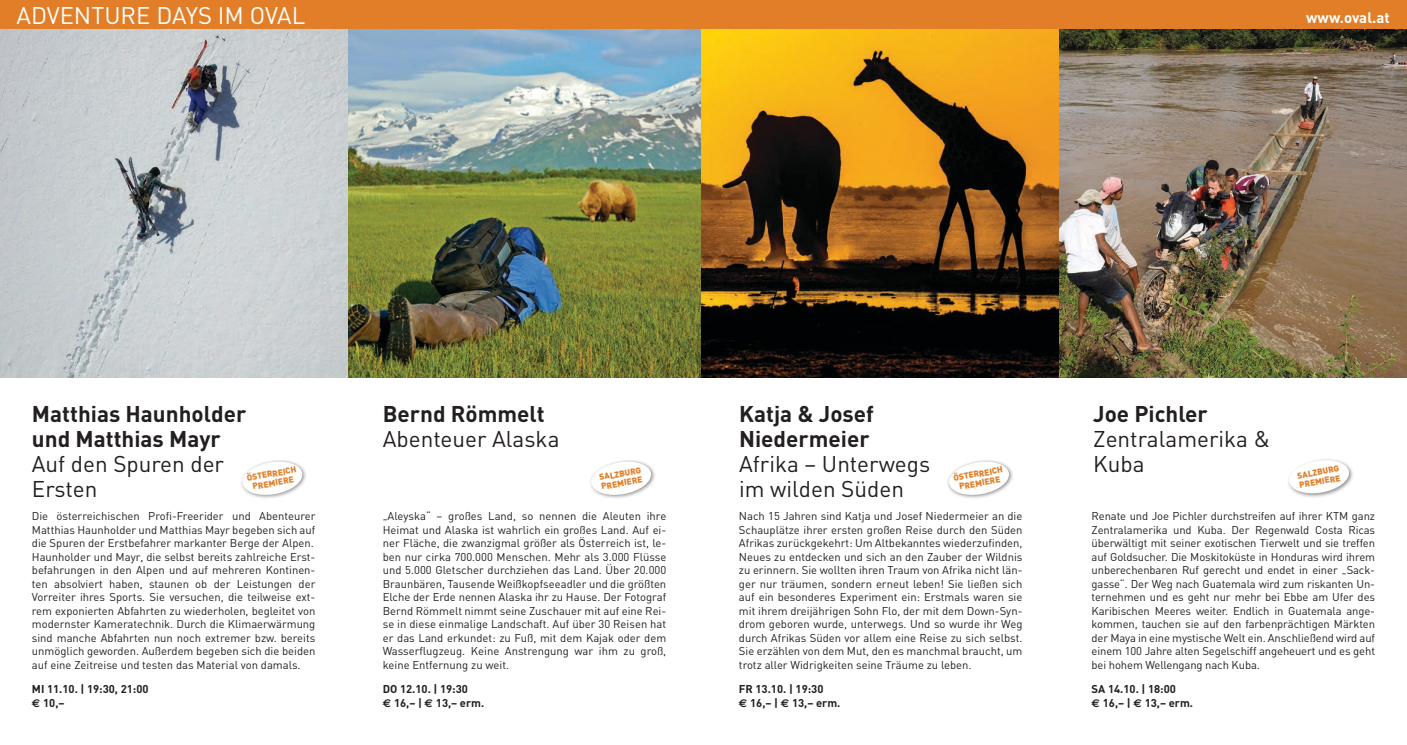
<style>
.page{position:relative;width:1407px;height:745px;background:#fff}
.page>*{position:absolute;margin:0;border:0;box-sizing:border-box;transform-origin:0 0}
.t1{font:23.75px "DIN";color:#fff}
.t2{font:22.5px/25px "DIN";color:#231f20}
.t3{font:700 22.5px/25px "DIN";color:#231f20}
.t4{font:700 15px "DIN";color:#fff}
.t5{font:11.25px/13.5px "DIN";color:#231f20;text-align:justify}
.t6{font:700 11.25px/13.5px "DIN";color:#231f20}
.t7{font:900 8.5px/9.2px "DIN";color:#e17e27;text-align:center}
.s1{font-family:"Euro Sans"}
</style>
<div class="page">
<img style="left:0;top:28px;width:1407px;height:349px">
<div style="left:240px;top:459px;width:67px;height:41px;background:#231f20;opacity:.5"></div>
<svg style="left:241px;top:459px;width:63px;height:37px"></svg>
<div style="left:946px;top:459px;width:68px;height:41px;background:#231f20;opacity:.5"></div>
<svg style="left:947px;top:459px;width:63px;height:37px"></svg>
<div style="left:588px;top:459px;width:68px;height:41px;background:#231f20;opacity:.5"></div>
<svg style="left:590px;top:459px;width:62px;height:37px"></svg>
<div style="left:1286px;top:457px;width:68px;height:41px;background:#231f20;opacity:.5"></div>
<svg style="left:1287px;top:458px;width:63px;height:37px"></svg>
<div style="left:0;top:0;width:1407px;height:28px;background:#e17e27"></div>
<h1 class="t1" style="left:16px;top:0;width:290px">ADVENTURE DAYS IM OVAL</h1>
<h3 class="t4" style="left:1306px;top:8px;width:85px">www.oval.at</h3>
<h2 class="t3" style="left:32px;top:400px;width:216px">Matthias Haunholder und Matthias Mayr</h2>
<h2 class="t2" style="left:32px;top:451px;width:194px">Auf den Spuren der<br>Ersten</h2>
<p class="t5" style="left:32px;top:509px;width:285px;text-align:left">Die österreichischen Profi-Freerider und Abenteurer Matthias Haunholder und Matthias Mayr begeben sich auf die Spuren der Erstbefahrer markanter Berge der Alpen.<br>Haunholder und Mayr, die selbst bereits zahlreiche Erst&shy;befahrungen in den Alpen und auf mehreren Kontinen&shy;ten absolviert haben, staunen ob der Leistungen der Vorreiter ihres Sports. Sie versuchen, die teilweise ext&shy;rem exponierten Abfahrten zu wiederholen, begleitet von modernster Kameratechnik. Durch die Klimaerwärmung sind manche Abfahrten nun noch extremer bzw. bereits unmöglich geworden. Außerdem begeben sich die beiden auf eine Zeitreise und testen das Material von damals.</p>
<p class="t6" style="left:32px;top:681px;width:118px">MI 11.10. | 19:30, 21:00 <span class="s1">€</span> 10,–</p>
<p class="t7" style="left:246px;top:472px;width:51px;rotate:-10deg">ÖSTERREICH<br>PREMIERE</p>
<h2 class="t3" style="left:383px;top:400px;width:164px">Bernd Römmelt</h2>
<h2 class="t2" style="left:383px;top:426px;width:178px">Abenteuer Alaska</h2>
<p class="t7" style="left:598px;top:472px;width:44px;text-align:left;rotate:-10deg">SALZBURG<br>PREMIERE</p>
<p class="t5" style="left:383px;top:509px;width:285px">„Aleyska“ – großes Land, so nennen die Aleuten ihre Heimat und Alaska ist wahrlich ein großes Land. Auf ei&shy;ner Fläche, die zwanzigmal größer als Österreich ist, le&shy;ben nur cirka 700.000 Menschen. Mehr als 3.000 Flüsse und 5.000 Gletscher durchziehen das Land. Über 20.000<br>Braunbären, Tausende Weißkopfseeadler und die größten Elche der Erde nennen Alaska ihr zu Hause. Der Fotograf Bernd Römmelt nimmt seine Zuschauer mit auf eine Rei&shy;se in diese einmalige Landschaft. Auf über 30 Reisen hat er das Land erkundet: zu Fuß, mit dem Kajak oder dem Wasserflugzeug. Keine Anstrengung war ihm zu groß, keine Entfernung zu weit.</p>
<p class="t6" style="left:383px;top:681px;width:103px">DO 12.10. | 19:30<br><span class="s1">€</span> 16,– | <span class="s1">€</span> 13,– erm.</p>
<h2 class="t3" style="left:739px;top:400px;width:136px">Katja &amp; Josef<br>Niedermeier</h2>
<h2 class="t2" style="left:739px;top:451px;width:192px">Afrika – Unterwegs im wilden Süden</h2>
<p class="t5" style="left:739px;top:509px;width:285px">Nach 15 Jahren sind Katja und Josef Niedermeier an die Schauplätze ihrer ersten großen Reise durch den Süden Afrikas zurückgekehrt: Um Altbekanntes wiederzufinden, Neues zu entdecken und sich an den Zauber der Wildnis zu erinnern. Sie wollten ihren Traum von Afrika nicht län&shy;ger nur träumen, sondern erneut leben! Sie ließen sich auf ein besonderes Experiment ein: Erstmals waren sie mit ihrem dreijährigen Sohn Flo, der mit dem Down-Syn&shy;drom geboren wurde, unterwegs. Und so wurde ihr Weg durch Afrikas Süden vor allem eine Reise zu sich selbst.<br>Sie erzählen von dem Mut, den es manchmal braucht, um trotz aller Widrigkeiten seine Träume zu leben.</p>
<p class="t6" style="left:739px;top:681px;width:103px">FR 13.10. | 19:30<br><span class="s1">€</span> 16,– | <span class="s1">€</span> 13,– erm.</p>
<p class="t7" style="left:953px;top:472px;width:51px;rotate:-10deg">ÖSTERREICH<br>PREMIERE</p>
<h2 class="t3" style="left:1093px;top:400px;width:116px">Joe Pichler</h2>
<h2 class="t2" style="left:1093px;top:426px;width:179px">Zentralamerika &amp;<br>Kuba</h2>
<p class="t5" style="left:1091px;top:509px;width:285px">Renate und Joe Pichler durchstreifen auf ihrer KTM ganz Zentralamerika und Kuba. Der Regenwald Costa Ricas überwältigt mit seiner exotischen Tierwelt und sie treffen auf Goldsucher. Die Moskitoküste in Honduras wird ihrem unberechenbaren Ruf gerecht und endet in einer „Sack&shy;gasse“. Der Weg nach Guatemala wird zum riskanten Un&shy;ternehmen und es geht nur mehr bei Ebbe am Ufer des Karibischen Meeres weiter. Endlich in Guatemala ange&shy;kommen, tauchen sie auf den farbenprächtigen Märkten der Maya in eine mystische Welt ein. Anschließend wird auf einem 100 Jahre alten Segelschiff angeheuert und es geht bei hohem Wellengang nach Kuba.</p>
<p class="t6" style="left:1091px;top:681px;width:103px">SA 14.10. | 18:00<br><span class="s1">€</span> 16,– | <span class="s1">€</span> 13,– erm.</p>
<p class="t7" style="left:1296px;top:470px;width:44px;text-align:left;rotate:-10deg">SALZBURG<br>PREMIERE</p>
</div>
